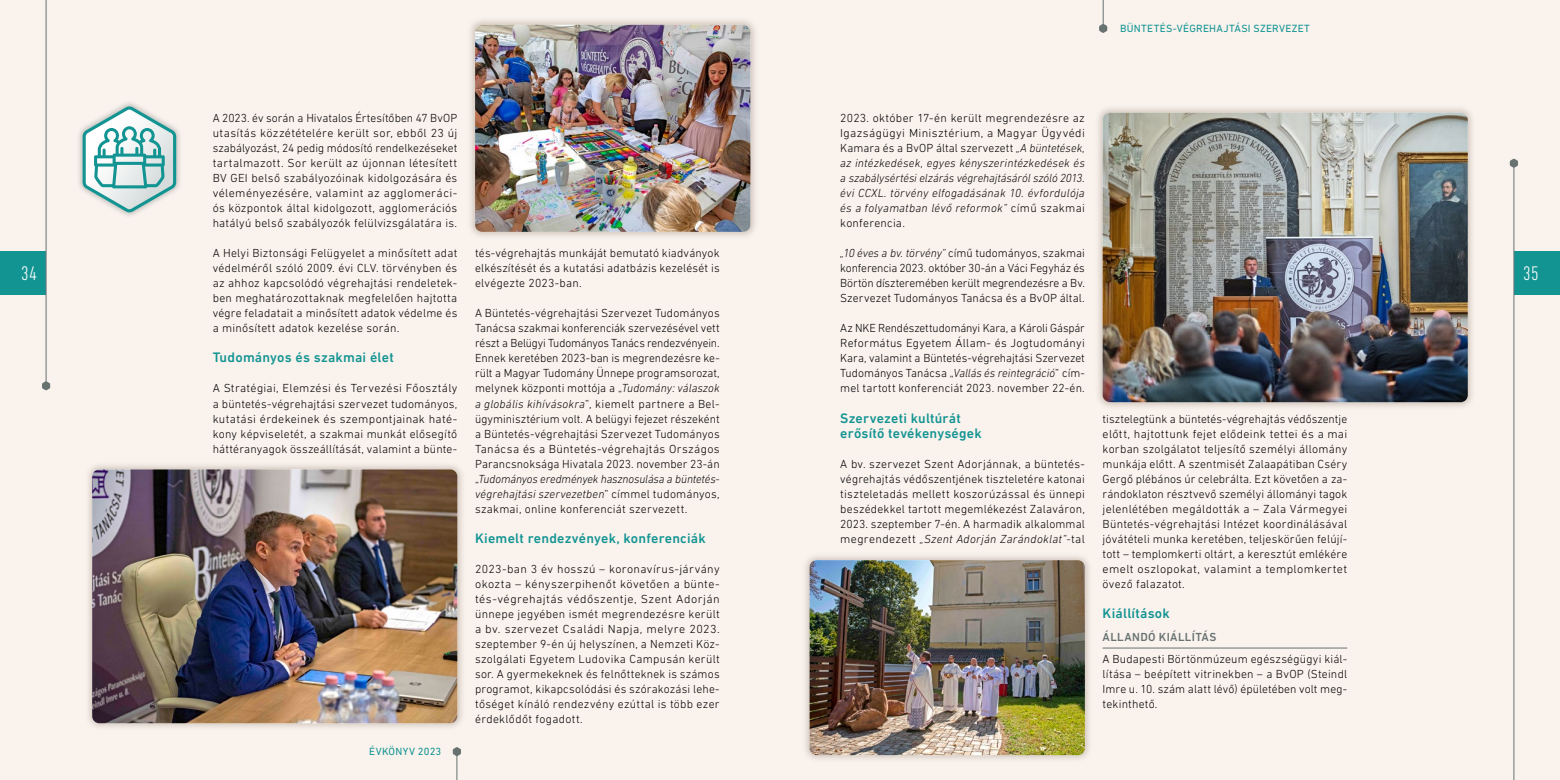
<style>
.page{position:relative;width:1560px;height:780px;background:#fff}
.page>*{position:absolute;margin:0;border:0;box-sizing:border-box;transform-origin:0 0}
.t1{font:300 condensed 20px "DIN Next LT Pro";color:#fff}
.t2{font:500 14px/15px "DIN Next LT Pro";letter-spacing:.015em;color:#129492}
.t3{font:300 11.88px/15px "DIN Next LT Pro";letter-spacing:.015em;color:#000;text-align:justify}
.t4{font:italic 300 11.88px/15px "DIN Next LT Pro";letter-spacing:.02em;color:#000;text-align:justify}
.t5{font:500 11.88px "DIN Next LT Pro";letter-spacing:.035em;color:#677271}
.t6{font:10.62px "DIN Next LT Pro";letter-spacing:.025em;color:#129492}
.s1{font-style:normal}
.s2{font-style:italic}
</style>
<div class="page">
<div style="left:780px;top:0;width:779px;height:780px;background:#f9f2ed"></div>
<div style="left:0;top:0;width:779px;height:780px;background:#f9f2ed"></div>
<div style="left:76px;top:100px;width:106px;height:119px;background:#677271;opacity:.4"></div>
<svg style="left:83px;top:106px;width:93px;height:106px"></svg>
<div style="left:0;top:251px;width:46px;height:43px;background:#129492"></div>
<div style="left:1513px;top:251px;width:46px;height:43px;background:#129492"></div>
<hr style="left:1512px;top:163px;width:1px;height:617px;background:#677271">
<hr style="left:1102px;top:0;width:1px;height:32px;background:#677271">
<hr style="left:456px;top:747px;width:1px;height:33px;background:#677271">
<hr style="left:46px;top:0;width:1px;height:390px;background:#677271">
<svg style="left:42px;top:381px;width:8px;height:9px"></svg>
<svg style="left:1509px;top:159px;width:8px;height:9px"></svg>
<svg style="left:1099px;top:24px;width:8px;height:9px"></svg>
<svg style="left:453px;top:747px;width:8px;height:9px"></svg>
<hr style="left:1102px;top:647px;width:244px;height:1px;background:#677271">
<div style="left:84px;top:461px;width:381px;height:270px;background:#b7a99d;opacity:.6"></div>
<img style="left:92px;top:469px;width:365px;height:254px">
<div style="left:1094px;top:105px;width:381px;height:305px;background:#b7a99d;opacity:.6"></div>
<img style="left:1102px;top:113px;width:365px;height:289px">
<div style="left:467px;top:17px;width:291px;height:223px;background:#b7a99d;opacity:.6"></div>
<img style="left:475px;top:25px;width:275px;height:207px">
<div style="left:801px;top:552px;width:291px;height:211px;background:#b7a99d;opacity:.6"></div>
<img style="left:809px;top:560px;width:275px;height:195px">
<p class="t6" style="left:1119px;top:22px;width:191px">BÜNTETÉS-VÉGREHAJTÁSI SZERVEZET</p>
<p class="t3" style="left:213px;top:110px;width:246px">A 2023. év során a Hivatalos Értesítőben 47 BvOP utasítás közzétételére került sor, ebből 23 új szabályozást, 24 pedig módosító rendelkezéseket tartalmazott. Sor került az újonnan létesített BV GEI belső szabályozóinak kidolgozására és véleményezésére, valamint az agglomeráci&shy;ós központok által kidolgozott, agglomerációs hatályú belső szabályozók felülvizsgálatára is.</p>
<p class="t3" style="left:213px;top:245px;width:246px">A Helyi Biztonsági Felügyelet a minősített adat védelméről szóló 2009. évi CLV. törvényben és az ahhoz kapcsolódó végrehajtási rendeletek&shy;ben meghatározottaknak megfelelően hajtotta végre feladatait a minősített adatok védelme és a minősített adatok kezelése során.</p>
<p class="t2" style="left:213px;top:350px;width:183px">Tudományos és szakmai élet</p>
<p class="t3" style="left:213px;top:381px;width:246px">A Stratégiai, Elemzési és Tervezési Főosztály a büntetés-végrehajtási szervezet tudományos, kutatási érdekeinek és szempontjainak haté&shy;kony képviseletét, a szakmai munkát elősegítő háttéranyagok összeállítását, valamint a bünte-</p>
<p class="t4" style="left:840px;top:110px;width:246px"><span class="s1">2023. október 17-én került megrendezésre az Igazságügyi Minisztérium, a Magyar Ügyvédi Kamara és a BvOP által szervezett</span> „A büntetések, az intézkedések, egyes kényszerintézkedések és a szabálysértési elzárás végrehajtásáról szóló 2013. évi CCXL. törvény elfogadásának 10. évfordulója és a folyamatban lévő reformok” <span class="s1">című szakmai konferencia.</span></p>
<p class="t3" style="left:840px;top:245px;width:246px"><span class="s2">„10 éves a bv. törvény”</span> című tudományos, szakmai konferencia 2023. október 30-án a Váci Fegyház és Börtön díszteremében került megrendezésre a Bv.<br>Szervezet Tudományos Tanácsa és a BvOP által.</p>
<p class="t3" style="left:840px;top:320px;width:246px">Az NKE Rendészettudományi Kara, a Károli Gáspár Református Egyetem Állam- és Jogtudományi Kara, valamint a Büntetés-végrehajtási Szervezet Tudományos Tanácsa „<span class="s2">Vallás és reintegráció</span>” cím&shy;mel tartott konferenciát 2023. november 22-én.</p>
<p class="t2" style="left:840px;top:410px;width:143px">Szervezeti kultúrát erősítő tevékenységek</p>
<p class="t3" style="left:840px;top:456px;width:246px">A bv. szervezet Szent Adorjánnak, a büntetés&shy;végrehajtás védőszentjének tiszteletére katonai tiszteletadás mellett koszorúzással és ünnepi beszédekkel tartott megemlékezést Zalaváron, 2023. szeptember 7-én. A harmadik alkalommal megrendezett <span class="s2">„Szent Adorján Zarándoklat”-</span>tal</p>
<p class="t3" style="left:475px;top:245px;width:246px">tés-végrehajtás munkáját bemutató kiadványok elkészítését és a kutatási adatbázis kezelését is elvégezte 2023-ban.</p>
<p class="t3" style="left:475px;top:305px;width:246px">A Büntetés-végrehajtási Szervezet Tudományos Tanácsa szakmai konferenciák szervezésével vett részt a Belügyi Tudományos Tanács rendezvényein.<br>Ennek keretében 2023-ban is megrendezésre ke&shy;rült a Magyar Tudomány Ünnepe programsorozat, melynek központi mottója a „<span class="s2">Tudomány: válaszok a globális kihívásokra</span>”, kiemelt partnere a Bel&shy;ügyminisztérium volt. A belügyi fejezet részeként a Büntetés-végrehajtási Szervezet Tudományos Tanácsa és a Büntetés-végrehajtás Országos Parancsnoksága Hivatala 2023. november 23-án „<span class="s2">Tudományos eredmények hasznosulása a büntetés&shy;végrehajtási szervezetben</span>” címmel tudományos, szakmai, online konferenciát szervezett.</p>
<p class="t2" style="left:475px;top:530px;width:232px">Kiemelt rendezvények, konferenciák</p>
<p class="t3" style="left:475px;top:561px;width:246px">2023-ban 3 év hosszú – koronavírus-járvány okozta – kényszerpihenőt követően a bünte&shy;tés-végrehajtás védőszentje, Szent Adorján ünnepe jegyében ismét megrendezésre került a bv. szervezet Családi Napja, melyre 2023. szeptember 9-én új helyszínen, a Nemzeti Köz&shy;szolgálati Egyetem Ludovika Campusán került sor. A gyermekeknek és felnőtteknek is számos programot, kikapcsolódási és szórakozási lehe&shy;tőséget kínáló rendezvény ezúttal is több ezer érdeklődőt fogadott.</p>
<h1 class="t1" style="left:21px;top:262px;width:17px">34</h1>
<h1 class="t1" style="left:1522px;top:262px;width:17px">35</h1>
<p class="t3" style="left:1102px;top:411px;width:246px">tisztelegtünk a büntetés-végrehajtás védőszentje előtt, hajtottunk fejet elődeink tettei és a mai korban szolgálatot teljesítő személyi állomány munkája előtt. A szentmisét Zalaapátiban Cséry Gergő plébános úr celebrálta. Ezt követően a za&shy;rándoklaton résztvevő személyi állományi tagok jelenlétében megáldották a – Zala Vármegyei Büntetés-végrehajtási Intézet koordinálásával jóvátételi munka keretében, teljeskörűen felújí&shy;tott – templomkerti oltárt, a keresztút emlékére emelt oszlopokat, valamint a templomkertet övező falazatot.</p>
<p class="t2" style="left:1102px;top:605px;width:69px">Kiállítások</p>
<p class="t5" style="left:1102px;top:630px;width:115px">ÁLLANDÓ KIÁLLÍTÁS</p>
<p class="t3" style="left:1102px;top:651px;width:246px">A Budapesti Börtönmúzeum egészségügyi kiál&shy;lítása – beépített vitrinekben – a BvOP (Steindl Imre u. 10. szám alatt lévő) épületében volt meg&shy;tekinthető.</p>
<p class="t6" style="left:369px;top:745px;width:74px">ÉVKÖNYV 2023</p>
</div>
